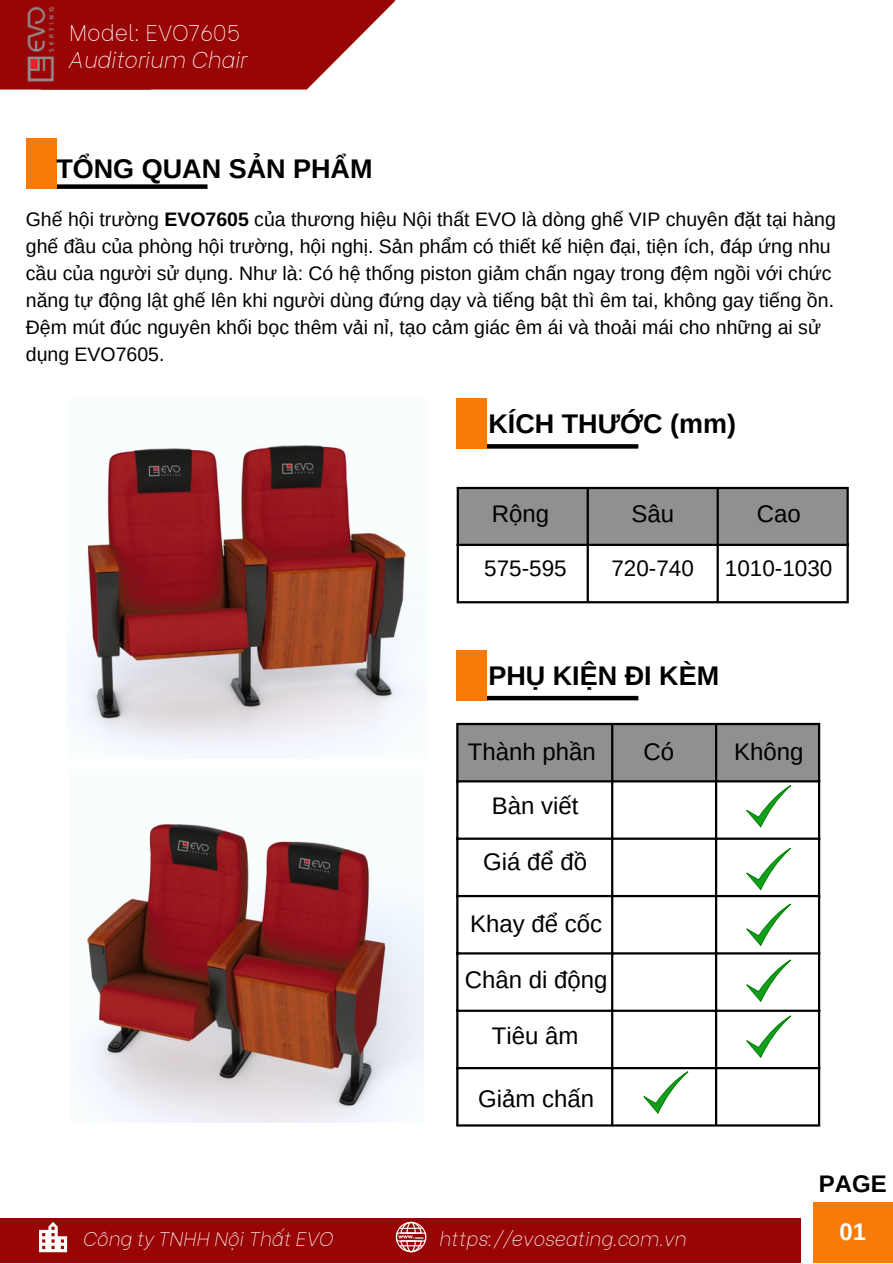
<style>
.page{position:relative;width:893px;height:1264px;background:#fff}
.page>*{position:absolute;margin:0;border:0;box-sizing:border-box;transform-origin:0 0}
.t1{font:700 27px "Arimo";color:#000}
.t2{font:24px "Arimo";color:#000}
.t3{font:700 24px "Arimo";color:#000}
.t4{font:700 24px "Arimo";color:#fff}
.t5{font:22.5px "Arimo";color:#000}
.t6{font:italic 100 22.5px "Be Vietnam";color:#fff}
.t7{font:100 22.5px "Be Vietnam";color:#fff}
.t8{font:19.5px/27px "Arimo";color:#000}
.t9{font:italic 100 19.5px "Be Vietnam";color:#fff}
.s1{font-weight:700}
</style>
<div class="page">
<svg style="left:0;top:0;width:395px;height:90px;background:#a52323"></svg>
<div style="left:41px;top:184px;width:166px;height:5px;background:#000"></div>
<img style="left:26px;top:5px;width:30px;height:79px">
<div style="left:26px;top:139px;width:30px;height:50px;background:#f87b07"></div>
<svg style="left:487px;top:444px;width:151px;height:4px"></svg>
<div style="left:456px;top:398px;width:31px;height:51px;background:#f87b07"></div>
<div style="left:459px;top:489px;width:387px;height:55px;background:#918f91"></div>
<hr style="left:456px;top:489px;width:3px;height:112px;background:#000">
<hr style="left:586px;top:489px;width:3px;height:112px;background:#000">
<hr style="left:716px;top:489px;width:2px;height:112px;background:#000">
<hr style="left:846px;top:489px;width:2px;height:112px;background:#000">
<hr style="left:456px;top:487px;width:392px;height:2px;background:#000">
<hr style="left:456px;top:544px;width:392px;height:2px;background:#000">
<hr style="left:456px;top:601px;width:392px;height:2px;background:#000">
<hr style="left:472px;top:696px;width:166px;height:4px;background:#000">
<div style="left:456px;top:650px;width:31px;height:50px;background:#f87b07"></div>
<hr style="left:456px;top:725px;width:2px;height:399px;background:#000">
<hr style="left:611px;top:725px;width:2px;height:399px;background:#000">
<hr style="left:715px;top:725px;width:2px;height:399px;background:#000">
<hr style="left:817px;top:725px;width:3px;height:399px;background:#000">
<hr style="left:456px;top:723px;width:364px;height:2px;background:#000">
<hr style="left:456px;top:837px;width:364px;height:2px;background:#000">
<hr style="left:456px;top:894px;width:364px;height:3px;background:#000">
<hr style="left:456px;top:952px;width:364px;height:2px;background:#000">
<hr style="left:456px;top:1009px;width:364px;height:2px;background:#000">
<hr style="left:456px;top:1066px;width:364px;height:3px;background:#000">
<hr style="left:456px;top:1124px;width:364px;height:2px;background:#000">
<svg style="left:458px;top:725px;width:360px;height:102px"></svg>
<svg style="left:746px;top:847px;width:45px;height:43px"></svg>
<svg style="left:746px;top:903px;width:45px;height:43px"></svg>
<svg style="left:746px;top:959px;width:45px;height:43px"></svg>
<svg style="left:746px;top:1015px;width:45px;height:43px"></svg>
<svg style="left:643px;top:1071px;width:45px;height:42px"></svg>
<div style="left:0;top:1218px;width:800px;height:44px;background:#990404"></div>
<div style="left:813px;top:1202px;width:79px;height:60px;background:#f87b07"></div>
<svg style="left:39px;top:1222px;width:28px;height:30px"></svg>
<svg style="left:396px;top:1221px;width:30px;height:31px"></svg>
<img style="left:68px;top:444px;width:351px;height:314px">
<img style="left:75px;top:822px;width:348px;height:300px">
<p class="t7" style="left:69px;top:14px;width:172px">Model: EVO7605</p>
<p class="t6" style="left:68px;top:41px;width:180px">Auditorium Chair</p>
<h1 class="t1" style="left:56px;top:154px;width:318px">TỔNG QUAN SẢN PHẨM</h1>
<p class="t8" style="left:26px;top:206px;width:811px">Ghế hội trường <span class="s1">EVO7605</span> của thương hiệu Nội thất EVO là dòng ghế VIP chuyên đặt tại hàng ghế đầu của phòng hội trường, hội nghị. Sản phẩm có thiết kế hiện đại, tiện ích, đáp ứng nhu cầu của người sử dụng. Như là: Có hệ thống piston giảm chấn ngay trong đệm ngồi với chức năng tự động lật ghế lên khi người dùng đứng dạy và tiếng bật thì êm tai, không gay tiếng ồn.<br>Đệm mút đúc nguyên khối bọc thêm vải nỉ, tạo cảm giác êm ái và thoải mái cho những ai sử dụng EVO7605.</p>
<h1 class="t1" style="left:488px;top:408px;width:249px">KÍCH THƯỚC (mm)</h1>
<p class="t2" style="left:492px;top:500px;width:59px">Rộng</p>
<p class="t2" style="left:631px;top:500px;width:44px">Sâu</p>
<p class="t2" style="left:756px;top:500px;width:45px">Cao</p>
<p class="t5" style="left:484px;top:555px;width:84px">575-595</p>
<p class="t5" style="left:611px;top:555px;width:84px">720-740</p>
<p class="t5" style="left:724px;top:555px;width:109px">1010-1030</p>
<h1 class="t1" style="left:488px;top:660px;width:232px">PHỤ KIỆN ĐI KÈM</h1>
<p class="t2" style="left:467px;top:738px;width:129px">Thành phần</p>
<p class="t2" style="left:643px;top:737px;width:32px">Có</p>
<p class="t2" style="left:734px;top:738px;width:71px">Không</p>
<p class="t2" style="left:492px;top:791px;width:88px">Bàn viết</p>
<p class="t2" style="left:483px;top:848px;width:105px">Giá để đồ</p>
<p class="t2" style="left:470px;top:910px;width:133px">Khay để cốc</p>
<p class="t2" style="left:465px;top:966px;width:144px">Chân di động</p>
<p class="t2" style="left:492px;top:1022px;width:88px">Tiêu âm</p>
<p class="t2" style="left:478px;top:1084px;width:117px">Giảm chấn</p>
<p class="t3" style="left:818px;top:1169px;width:69px">PAGE</p>
<p class="t9" style="left:82px;top:1222px;width:252px">Công ty TNHH Nội Thất EVO</p>
<p class="t9" style="left:438px;top:1222px;width:249px">https://evoseating.com.vn</p>
<p class="t4" style="left:839px;top:1217px;width:28px">01</p>
</div>
